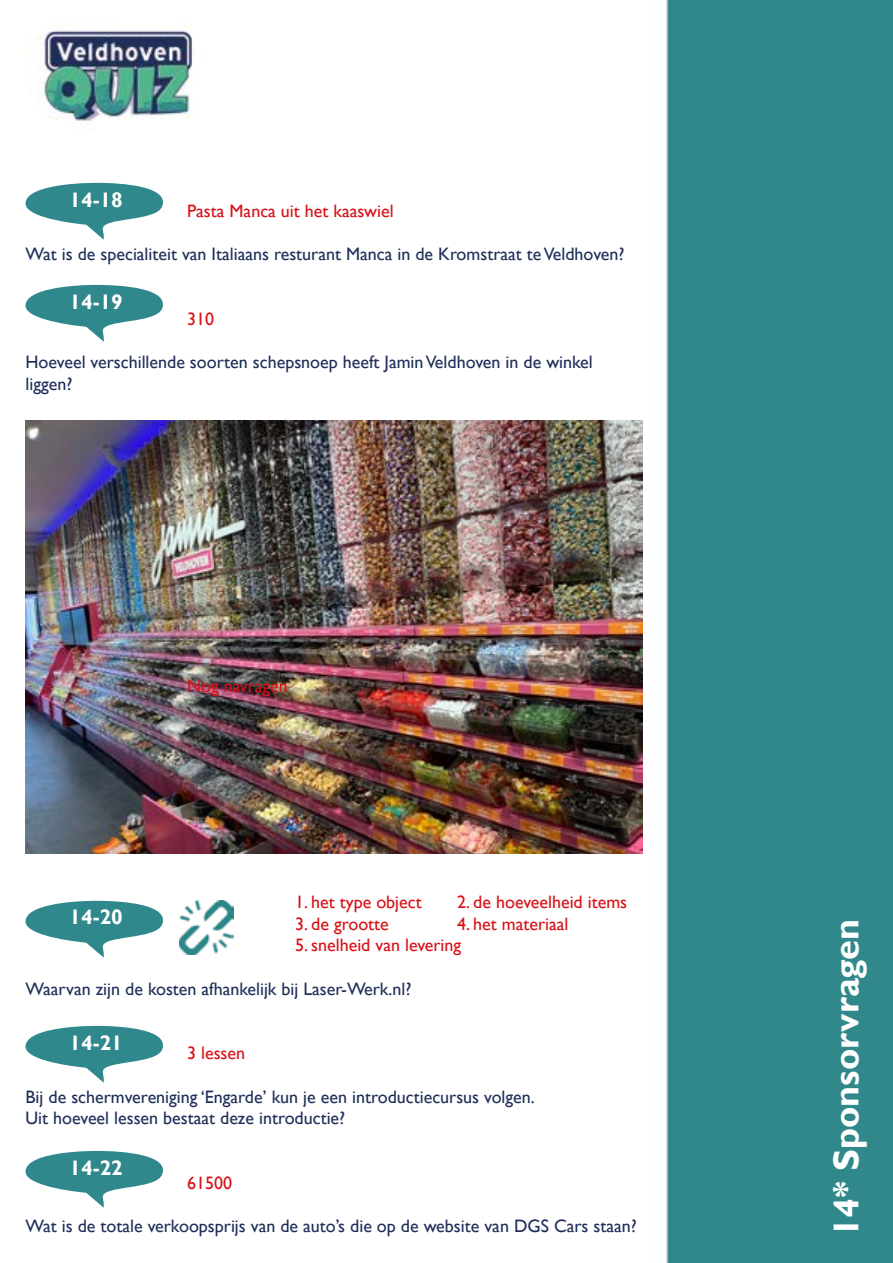
<style>
.page{position:relative;width:893px;height:1263px;background:#fff}
.page>*{position:absolute;margin:0;border:0;box-sizing:border-box;transform-origin:0 0}
.t1{font:700 36px "Gill Sans";color:#fff}
.t2{font:700 21px "Gill Sans";color:#fff}
.t3{font:18px/21.6px "Gill Sans";color:#1f2f59}
.t4{font:18px "Gill Sans";color:#d71117}
</style>
<div class="page">
<img style="left:25px;top:0;width:868px;height:1263px">
<img style="left:26px;top:420px;width:616px;height:433px">
<svg style="left:26px;top:285px;width:143px;height:57px"></svg>
<svg style="left:26px;top:901px;width:143px;height:56px"></svg>
<svg style="left:26px;top:1026px;width:143px;height:57px"></svg>
<svg style="left:26px;top:1151px;width:143px;height:57px"></svg>
<img style="left:180px;top:901px;width:53px;height:54px">
<svg style="left:26px;top:183px;width:143px;height:57px"></svg>
<p class="t2" style="left:69px;top:187px;width:55px">14-18</p>
<p class="t4" style="left:187px;top:200px;width:208px">Pasta Manca uit het kaaswiel</p>
<p class="t3" style="left:26px;top:244px;width:600px">Wat is de specialiteit van Italiaans resturant Manca in de Kromstraat te Veldhoven?</p>
<p class="t2" style="left:69px;top:289px;width:55px">14-19</p>
<p class="t4" style="left:187px;top:308px;width:28px">310</p>
<p class="t3" style="left:26px;top:352px;width:569px">Hoeveel verschillende soorten schepsnoep heeft Jamin Veldhoven in de winkel liggen?</p>
<p class="t4" style="left:187px;top:676px;width:102px">Nog navragen</p>
<p class="t2" style="left:69px;top:905px;width:55px">14-20</p>
<p class="t4" style="left:295px;top:892px;width:128px">1. het type object</p>
<p class="t4" style="left:457px;top:892px;width:172px">2. de hoeveelheid items</p>
<p class="t4" style="left:295px;top:913px;width:95px">3. de grootte</p>
<p class="t4" style="left:457px;top:913px;width:113px">4. het materiaal</p>
<p class="t4" style="left:295px;top:935px;width:168px">5. snelheid van levering</p>
<p class="t3" style="left:26px;top:978px;width:387px">Waarvan zijn de kosten afhankelijk bij Laser-Werk.nl?</p>
<p class="t2" style="left:69px;top:1030px;width:55px">14-21</p>
<p class="t4" style="left:187px;top:1043px;width:60px">3 lessen</p>
<p class="t3" style="left:26px;top:1086px;width:511px">Bij de schermvereniging ‘Engarde’ kun je een introductiecursus volgen.<br>Uit hoeveel lessen bestaat deze introductie?</p>
<p class="t2" style="left:69px;top:1155px;width:55px">14-22</p>
<p class="t4" style="left:187px;top:1172px;width:46px">61500</p>
<p class="t3" style="left:26px;top:1216px;width:613px">Wat is de totale verkoopsprijs van de auto’s die op de website van DGS Cars staan?</p>
<h1 class="t1" style="left:824px;top:1237px;width:320px;rotate:-90deg">14* Sponsorvragen</h1>
</div>
